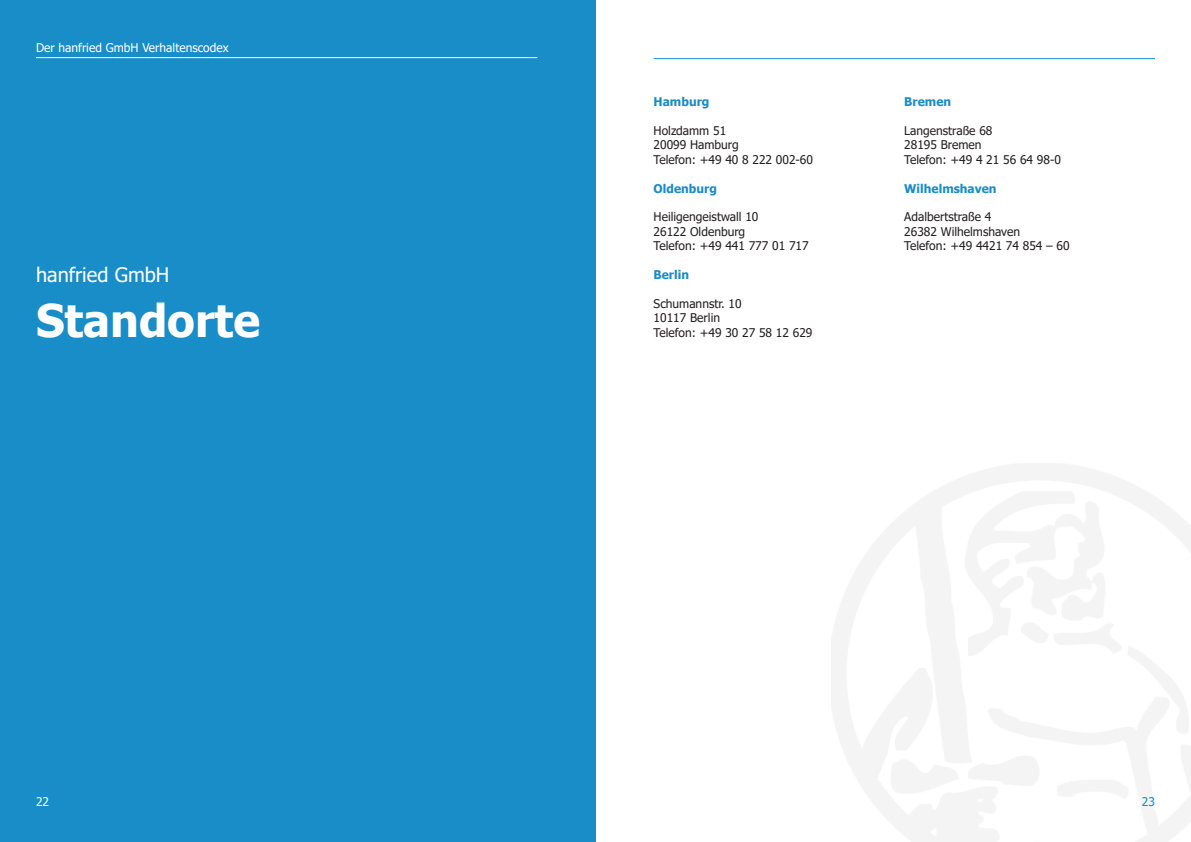
<style>
.page{position:relative;width:1191px;height:842px;background:#fff}
.page>*{position:absolute;margin:0;border:0;box-sizing:border-box;transform-origin:0 0}
.Einf__Abs{font:700 45px "Tahoma";color:#fff}
.Einf__Abs-2{font:20px "Tahoma";color:#fff}
.Einf__Abs-3{font:12px "Tahoma";color:#231f20}
.Einf__Abs-4{font:700 12px "Tahoma";color:#1b8cc8}
.Einf__Abs-5{font:12px "Tahoma";color:#fff}
.Einf__Abs-6{font:12px "Tahoma";color:#1b8cc8}
</style>
<div class="page">
<div style="left:0;top:0;width:595px;height:842px;background:#198dc8"></div>
<hr style="left:36px;top:57px;width:501px;height:1px;background:#fff">
<hr style="left:653px;top:58px;width:502px;height:1px;background:#198dc9">
<p class="Einf__Abs-5" style="left:36px;top:39px;width:194px">Der hanfried GmbH Verhaltenscodex</p>
<p class="Einf__Abs-2" style="left:36px;top:262px;width:135px">hanfried GmbH</p>
<p class="Einf__Abs" style="left:36px;top:289px;width:226px">Standorte</p>
<p class="Einf__Abs-4" style="left:653px;top:93px;width:57px">Hamburg</p>
<p class="Einf__Abs-3" style="left:653px;top:123px;width:74px">Holzdamm 51</p>
<p class="Einf__Abs-3" style="left:653px;top:137px;width:87px">20099 Hamburg</p>
<p class="Einf__Abs-3" style="left:653px;top:151px;width:161px">Telefon: +49 40 8 222 002-60</p>
<p class="Einf__Abs-4" style="left:653px;top:180px;width:65px">Oldenburg</p>
<p class="Einf__Abs-3" style="left:653px;top:209px;width:106px">Heiligengeistwall 10</p>
<p class="Einf__Abs-3" style="left:653px;top:223px;width:93px">26122 Oldenburg</p>
<p class="Einf__Abs-3" style="left:653px;top:238px;width:157px">Telefon: +49 441 777 01 717</p>
<p class="Einf__Abs-4" style="left:653px;top:266px;width:37px">Berlin</p>
<p class="Einf__Abs-3" style="left:653px;top:295px;width:89px">Schumannstr. 10</p>
<p class="Einf__Abs-3" style="left:653px;top:310px;width:68px">10117 Berlin</p>
<p class="Einf__Abs-3" style="left:653px;top:324px;width:160px">Telefon: +49 30 27 58 12 629</p>
<p class="Einf__Abs-4" style="left:904px;top:93px;width:48px">Bremen</p>
<p class="Einf__Abs-3" style="left:904px;top:123px;width:90px">Langenstraße 68</p>
<p class="Einf__Abs-3" style="left:904px;top:137px;width:79px">28195 Bremen</p>
<p class="Einf__Abs-3" style="left:904px;top:151px;width:158px">Telefon: +49 4 21 56 64 98-0</p>
<p class="Einf__Abs-4" style="left:904px;top:180px;width:94px">Wilhelmshaven</p>
<p class="Einf__Abs-3" style="left:904px;top:209px;width:89px">Adalbertstraße 4</p>
<p class="Einf__Abs-3" style="left:904px;top:223px;width:117px">26382 Wilhelmshaven</p>
<p class="Einf__Abs-3" style="left:904px;top:238px;width:167px">Telefon: +49 4421 74 854 – 60</p>
<p class="Einf__Abs-5" style="left:36px;top:793px;width:15px">22</p>
<p class="Einf__Abs-6" style="left:1141px;top:793px;width:15px">23</p>
</div>
